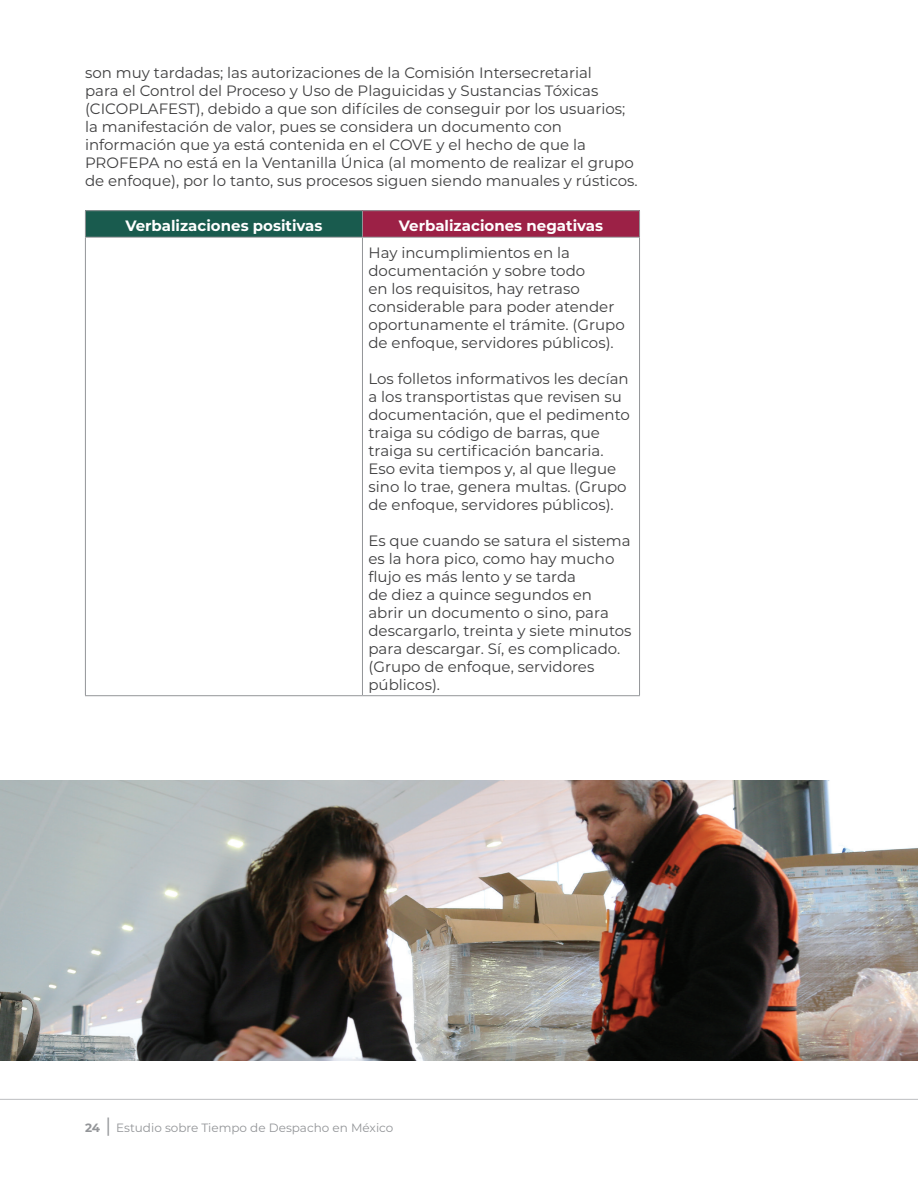
<style>
.page{position:relative;width:918px;height:1188px;background:#fff}
.page>*{position:absolute;margin:0;border:0;box-sizing:border-box;transform-origin:0 0}
.t1{font:15px/18px "Montserrat";color:#3e3e3f}
.t2{font:700 15px "Montserrat";color:#fff}
.t3{font:12px "Montserrat";color:#939598}
.s1{font-weight:700}
.s2{font-size:19.5px}
</style>
<div class="page">
<hr style="left:0;top:1099px;width:918px;height:1px;background:#bcbdc0">
<div style="left:85px;top:211px;width:277px;height:26px;background:#195b4e"></div>
<div style="left:362px;top:211px;width:278px;height:26px;background:#9c2146"></div>
<hr style="left:85px;top:210px;width:277px;height:1px;background:#939598">
<svg style="left:85px;top:211px;width:1px;height:26px"></svg>
<hr style="left:362px;top:210px;width:278px;height:1px;background:#939598">
<svg style="left:362px;top:211px;width:1px;height:26px"></svg>
<svg style="left:639px;top:211px;width:1px;height:26px"></svg>
<hr style="left:85px;top:237px;width:277px;height:1px;background:#939598">
<hr style="left:85px;top:238px;width:1px;height:457px;background:#939598">
<hr style="left:362px;top:237px;width:278px;height:1px;background:#939598">
<hr style="left:362px;top:238px;width:1px;height:457px;background:#939598">
<hr style="left:639px;top:238px;width:1px;height:457px;background:#939598">
<hr style="left:85px;top:695px;width:277px;height:1px;background:#939598">
<hr style="left:362px;top:695px;width:278px;height:1px;background:#939598">
<img style="left:0;top:781px;width:918px;height:279px">
<p class="t1" style="left:85px;top:63px;width:554px">son muy tardadas; las autorizaciones de la Comisión Intersecretarial<br>para el Control del Proceso y Uso de Plaguicidas y Sustancias Tóxicas (CICOPLAFEST), debido a que son difíciles de conseguir por los usuarios; la manifestación de valor, pues se considera un documento con información que ya está contenida en el COVE y el hecho de que la PROFEPA no está en la Ventanilla Única (al momento de realizar el grupo de enfoque), por lo tanto, sus procesos siguen siendo manuales y rústicos.</p>
<p class="t2" style="left:125px;top:215px;width:199px">Verbalizaciones positivas</p>
<p class="t2" style="left:399px;top:215px;width:206px">Verbalizaciones negativas</p>
<p class="t1" style="left:368px;top:243px;width:258px">Hay incumplimientos en la documentación y sobre todo<br>en los requisitos, hay retraso considerable para poder atender oportunamente el trámite. (Grupo de enfoque, servidores públicos).</p>
<p class="t1" style="left:368px;top:369px;width:263px">Los folletos informativos les decían a los transportistas que revisen su documentación, que el pedimento traiga su código de barras, que traiga su certificación bancaria.<br>Eso evita tiempos y, al que llegue sino lo trae, genera multas. (Grupo de enfoque, servidores públicos).</p>
<p class="t1" style="left:368px;top:531px;width:265px">Es que cuando se satura el sistema es la hora pico, como hay mucho flujo es más lento y se tarda<br>de diez a quince segundos en<br>abrir un documento o sino, para descargarlo, treinta y siete minutos para descargar. Sí, es complicado. (Grupo de enfoque, servidores públicos).</p>
<p class="t3" style="left:85px;top:1119px;width:310px"><span class="s1">24</span> <span class="s2">|</span> Estudio sobre Tiempo de Despacho en México</p>
</div>
